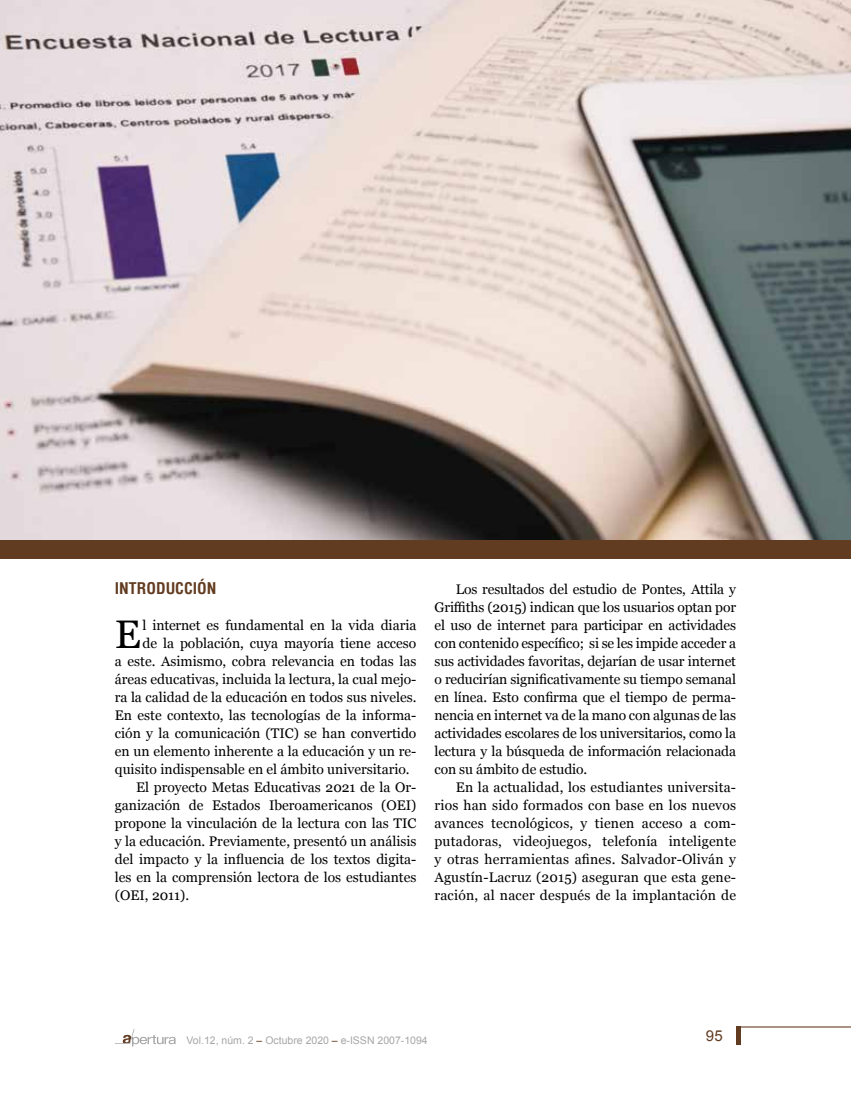
<style>
.page{position:relative;width:851px;height:1106px;background:#fff}
.page>*{position:absolute;margin:0;border:0;box-sizing:border-box;transform-origin:0 0}
.t1{font:39.9px "Georgia";color:#000}
.t2{font:700 condensed 15.75px "Helvetica";color:#623c21}
.t3{font:15px "Arial";color:#623c21}
.t4{font:13.8px/18px "Georgia";color:#000;text-align:justify}
.t5{font:10.5px "Arial";color:#a6a6a6}
.s1{color:#623c21}
</style>
<div class="page">
<svg style="left:115px;top:1029px;width:60px;height:17px"></svg>
<hr style="left:737px;top:1026px;width:113px;height:1px;background:#623c21">
<hr style="left:736px;top:1026px;width:4px;height:18px;background:#623c21">
<img style="left:0;top:0;width:850px;height:540px">
<hr style="left:0;top:36px;width:1px;height:54px;background:#fff">
<div style="left:0;top:540px;width:850px;height:18px;background:#623c21"></div>
<p class="t2" style="left:115px;top:578px;width:103px">INTRODUCCIÓN</p>
<h1 class="t1" style="left:115px;top:605px;width:28px">E</h1>
<p class="t4" style="left:142px;top:616px;width:275px">l internet es fundamental en la vida diaria</p>
<p class="t4" style="left:142px;top:634px;width:275px">de la población, cuya mayoría tiene acceso</p>
<p class="t4" style="left:115px;top:652px;width:303px">a este. Asimismo, cobra relevancia en todas las</p>
<p class="t4" style="left:115px;top:670px;width:303px">áreas educativas, incluida la lectura, la cual mejo-</p>
<p class="t4" style="left:115px;top:688px;width:303px">ra la calidad de la educación en todos sus niveles.</p>
<p class="t4" style="left:115px;top:706px;width:303px">En este contexto, las tecnologías de la informa-</p>
<p class="t4" style="left:115px;top:724px;width:303px">ción y la comunicación (TIC) se han convertido</p>
<p class="t4" style="left:115px;top:742px;width:303px">en un elemento inherente a la educación y un re-</p>
<p class="t4" style="left:115px;top:760px;width:296px">quisito indispensable en el ámbito universitario.</p>
<p class="t4" style="left:136px;top:778px;width:282px">El proyecto Metas Educativas 2021 de la Or-</p>
<p class="t4" style="left:115px;top:796px;width:303px">ganización de Estados Iberoamericanos (OEI)</p>
<p class="t4" style="left:115px;top:814px;width:303px">propone la vinculación de la lectura con las TIC</p>
<p class="t4" style="left:115px;top:832px;width:303px">y la educación. Previamente, presentó un análisis</p>
<p class="t4" style="left:115px;top:850px;width:303px">del impacto y la influencia de los textos digita-</p>
<p class="t4" style="left:115px;top:868px;width:303px">les en la comprensión lectora de los estudiantes</p>
<p class="t4" style="left:115px;top:886px;width:76px">(OEI, 2011).</p>
<p class="t4" style="left:434px;top:580px;width:303px;text-indent:21px">Los resultados del estudio de Pontes, Attila y Griffiths (2015) indican que los usuarios optan por el uso de internet para participar en actividades con contenido específico; si se les impide acceder a sus actividades favoritas, dejarían de usar internet o reducirían significativamente su tiempo semanal en línea. Esto confirma que el tiempo de perma&shy;nencia en internet va de la mano con algunas de las actividades escolares de los universitarios, como la lectura y la búsqueda de información relacionada con su ámbito de estudio.</p>
<p class="t4" style="left:434px;top:778px;width:303px;text-indent:21px">En la actualidad, los estudiantes universita&shy;rios han sido formados con base en los nuevos avances tecnológicos, y tienen acceso a com&shy;putadoras, videojuegos, telefonía inteligente y otras herramientas afines. Salvador-Oliván y Agustín-Lacruz (2015) aseguran que esta gene&shy;ración, al nacer después de la implantación de</p>
<p class="t5" style="left:186px;top:1033px;width:243px">Vol.12, núm. 2 <span class="s1">–</span> Octubre 2020 <span class="s1">–</span> e-ISSN 2007-1094</p>
<p class="t3" style="left:705px;top:1026px;width:18px">95</p>
</div>
